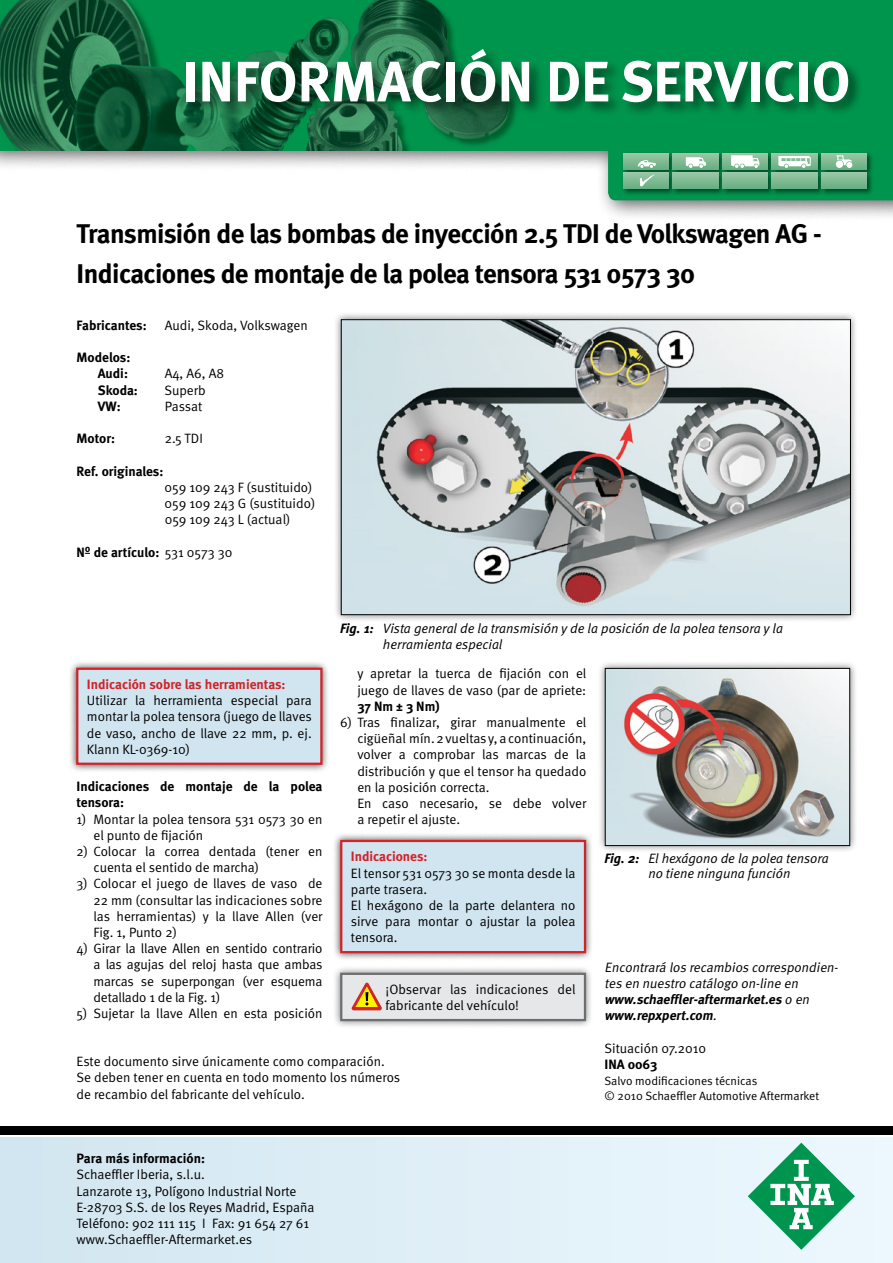
<style>
.page{position:relative;width:893px;height:1263px;background:#fff}
.page>*{position:absolute;margin:0;border:0;box-sizing:border-box;transform-origin:0 0}
.t1{font:700 57px "Meta";color:#fff}
.t2{font:700 27px/39.6px "Meta";letter-spacing:-.02em;color:#000}
.t3{font:13.5px/16.2px "Meta Normal";color:#000}
.t4{font:700 13.5px/16.2px "Meta";color:#000;text-align:right}
.t5{font:italic 13.5px/16.2px "Meta Normal";color:#000}
.t6{font:italic 13.5px/16.2px "Meta Normal";color:#000}
.t7{font:italic 700 13.5px/16.2px "Meta";color:#000}
.t8{font:700 13.5px "Meta";color:#d2232a}
.t9{font:12px/14.4px "Meta Normal";color:#000}
.s1{font-family:"Meta Normal";font-weight:400}
.s2{font-family:"Meta";font-weight:700}
.s3{color:#000003}
</style>
<div class="page">
<div style="left:68px;top:660px;width:262px;height:113px;background:#000;opacity:.7"></div>
<div style="left:77px;top:669px;width:244px;height:95px;background:#d1e5f0"></div>
<div style="left:76px;top:668px;width:246px;height:97px;border:2px solid #d2232a"></div>
<div style="left:333px;top:312px;width:526px;height:311px;background:#000;opacity:.5"></div>
<img style="left:343px;top:321px;width:506px;height:292px">
<div style="left:341px;top:319px;width:510px;height:296px;border:1px solid #000"></div>
<div style="left:597px;top:660px;width:261px;height:194px;background:#000;opacity:.5"></div>
<img style="left:607px;top:670px;width:241px;height:174px">
<div style="left:605px;top:668px;width:245px;height:178px;border:1px solid #000"></div>
<div style="left:332px;top:832px;width:262px;height:129px;background:#000;opacity:.7"></div>
<div style="left:341px;top:841px;width:244px;height:111px;background:#d1e5f0"></div>
<div style="left:340px;top:840px;width:246px;height:113px;border:2px solid #d2232a"></div>
<div style="left:332px;top:965px;width:262px;height:64px;background:#000;opacity:.5"></div>
<div style="left:341px;top:974px;width:244px;height:46px;background:#e6e7e8"></div>
<div style="left:340px;top:973px;width:246px;height:48px;border:2px solid #6d6e71"></div>
<svg style="left:352px;top:983px;width:29px;height:27px"></svg>
<div style="left:0;top:1137px;width:893px;height:126px;background:linear-gradient(to right,#d2e6f0,#edf8fe)"></div>
<div style="left:0;top:1126px;width:893px;height:9px;background:#000"></div>
<svg style="left:747px;top:1141px;width:109px;height:110px;background:#95d2bb"></svg>
<div style="left:0;top:0;width:893px;height:222px;background:#000;opacity:.6"></div>
<img style="left:0;top:0;width:893px;height:150px">
<div style="left:183px;top:46px;width:681px;height:72px;background:#000;opacity:.5"></div>
<svg style="left:608px;top:150px;width:285px;height:50px;background:#50a778"></svg>
<h1 class="t1" style="left:182px;top:46px;width:670px">INFORMACIÓN DE SERVICIO</h1>
<h2 class="t2" style="left:77px;top:213px;width:747px">Transmisión de las bombas de inyección 2.5 TDI de Volkswagen AG -<br>Indicaciones de montaje de la polea tensora 531 0573 30</h2>
<p class="t4" style="left:77px;top:317px;width:72px">Fabricantes:</p>
<p class="t3" style="left:165px;top:317px;width:145px">Audi, Skoda, Volkswagen</p>
<p class="t4" style="left:77px;top:349px;width:55px">Modelos:<br>Audi:</p>
<p class="t3" style="left:165px;top:365px;width:61px">A4, A6, A8</p>
<p class="t4" style="left:98px;top:381px;width:42px">Skoda:</p>
<p class="t3" style="left:164px;top:382px;width:43px">Superb</p>
<p class="t4" style="left:98px;top:398px;width:24px">VW:</p>
<p class="t3" style="left:165px;top:398px;width:39px">Passat</p>
<p class="t4" style="left:77px;top:430px;width:40px">Motor:</p>
<p class="t3" style="left:165px;top:430px;width:40px">2.5 TDI</p>
<p class="t4" style="left:77px;top:462px;width:88px">Ref. originales:</p>
<p class="t3" style="left:165px;top:479px;width:152px">059 109 243 F (sustituido)<br>059 109 243 G (sustituido)<br>059 109 243 L (actual)</p>
<p class="t4" style="left:77px;top:543px;width:158px">Nº de artículo: <span class="s1">531 0573 30</span></p>
<p class="t8" style="left:87px;top:676px;width:200px">Indicación sobre las herramientas:</p>
<p class="t3" style="left:87px;top:692px;width:226px;text-align:justify">Utilizar la herramienta especial para montar la polea tensora (juego de llaves de vaso, ancho de llave 22 mm, p. ej.<br>Klann KL-0369-10)</p>
<p class="t4" style="left:77px;top:778px;width:247px;text-align:left">Indicaciones de montaje de la polea tensora:</p>
<p class="t3" style="left:94px;top:811px;width:230px;text-indent:-17px">1) Montar la polea tensora 531 0573 30 en el punto de fijación</p>
<p class="t3" style="left:94px;top:843px;width:230px;text-indent:-17px">2) Colocar la correa dentada (tener en cuenta el sentido de marcha)</p>
<p class="t3" style="left:94px;top:875px;width:230px;text-align:justify;text-indent:-17px">3) Colocar el juego de llaves de vaso de 22 mm (consultar las indicaciones sobre las herramientas) y la llave Allen (ver Fig. 1, Punto 2)</p>
<p class="t3" style="left:94px;top:940px;width:231px;text-align:justify;text-indent:-17px">4) Girar la llave Allen en sentido contrario a las agujas del reloj hasta que ambas marcas se superpongan (ver esquema detallado 1 de la Fig. 1)</p>
<p class="t3" style="left:77px;top:1005px;width:247px">5) Sujetar la llave Allen en esta posición</p>
<p class="t5" style="left:383px;top:619px;width:402px;text-indent:-43px"><span class="s2">Fig. 1:</span> Vista general de la transmisión y de la posición de la polea tensora y la herramienta especial</p>
<p class="t3" style="left:357px;top:665px;width:231px">y apretar la tuerca de fijación con el juego de llaves de vaso (par de apriete:</p>
<p class="t4" style="left:357px;top:698px;width:84px">37 Nm ± 3 Nm)</p>
<p class="t3" style="left:357px;top:714px;width:231px;text-indent:-17px">6) Tras finalizar, girar manualmente el cigüeñal mín. 2 vueltas y, a continuación, volver a comprobar las marcas de la distribución y que el tensor ha quedado en la posición correcta.<br>En caso necesario, se debe volver a repetir el ajuste.</p>
<p class="t8" style="left:351px;top:848px;width:78px">Indicaciones:</p>
<p class="t3" style="left:351px;top:864px;width:226px">El tensor <span class="s3">531 0573 30</span> se monta desde la parte trasera.<br>El hexágono de la parte delantera no sirve para montar o ajustar la polea tensora.</p>
<p class="t3" style="left:386px;top:981px;width:191px">¡Observar las indicaciones del fabricante del vehículo!</p>
<p class="t5" style="left:604px;top:851px;width:226px;line-height:14.2px;text-align:center"><span class="s2">Fig. 2:</span> El hexágono de la polea tensora no tiene ninguna función</p>
<p class="t6" style="left:604px;top:959px;width:238px">Encontrará los recambios correspondien&shy;tes en nuestro catálogo on-line en</p>
<p class="t7" style="left:604px;top:991px;width:209px">www.schaeffler-aftermarket.es <span class="s1">o en </span>www.repxpert.com<span class="s1">.</span></p>
<p class="t3" style="left:77px;top:1053px;width:325px">Este documento sirve únicamente como comparación.<br>Se deben tener en cuenta en todo momento los números de recambio del fabricante del vehículo.</p>
<p class="t4" style="left:77px;top:1150px;width:130px">Para más información:</p>
<p class="t3" style="left:77px;top:1166px;width:240px">Schaeffler Iberia, s.l.u.<br>Lanzarote 13, Polígono Industrial Norte E-28703 S.S. de los Reyes Madrid, España Teléfono: 902 111 115 I Fax: 91 654 27 61 www.Schaeffler-Aftermarket.es</p>
<p class="t3" style="left:604px;top:1040px;width:103px">Situación 07.2010</p>
<p class="t4" style="left:604px;top:1055px;width:54px">INA 0063</p>
<p class="t9" style="left:604px;top:1074px;width:216px">Salvo modificaciones técnicas<br>© 2010 Schaeffler Automotive Aftermarket</p>
</div>
